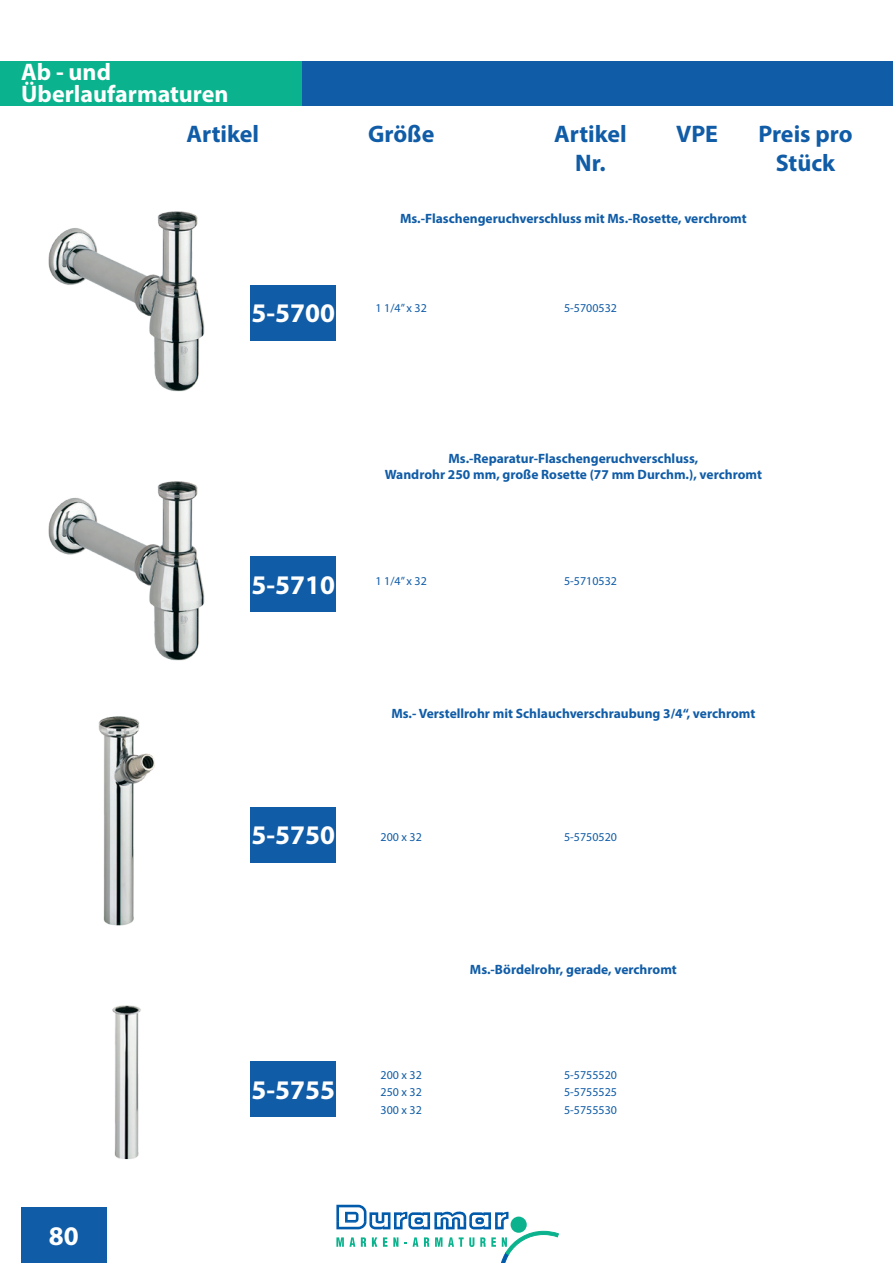
<style>
.page{position:relative;width:893px;height:1263px;background:#fff}
.page>*{position:absolute;margin:0;border:0;box-sizing:border-box;transform-origin:0 0}
.t1{font:700 27px "Myriad Pro";color:#fff}
.t2{font:700 24px/28.8px "Myriad Pro";color:#105ca7;text-align:center}
.t3{font:700 24px/22.5px "Myriad Pro";color:#fff}
.t4{font:700 13.5px/16.2px "Myriad Pro";color:#105ca7;text-align:center}
.t5{font:12px/17.2px "Myriad Pro";color:#105ca7;text-align:justify}
</style>
<div class="page">
<div style="left:21px;top:1208px;width:85px;height:55px;background:#105ca7"></div>
<div style="left:0;top:62px;width:303px;height:44px;background:#0ab38d"></div>
<img style="left:48px;top:211px;width:157px;height:181px">
<img style="left:48px;top:481px;width:157px;height:180px">
<img style="left:98px;top:716px;width:57px;height:210px">
<img style="left:112px;top:1005px;width:29px;height:155px">
<div style="left:251px;top:285px;width:85px;height:55px;background:#105ca7"></div>
<div style="left:251px;top:556px;width:85px;height:56px;background:#105ca7"></div>
<div style="left:251px;top:807px;width:85px;height:55px;background:#105ca7"></div>
<div style="left:251px;top:1061px;width:85px;height:56px;background:#105ca7"></div>
<svg style="left:336px;top:1205px;width:222px;height:58px"></svg>
<div style="left:303px;top:62px;width:590px;height:44px;background:#105ca7"></div>
<h2 class="t3" style="left:21px;top:60px;width:209px">Ab - und<br>Überlaufarmaturen</h2>
<h2 class="t2" style="left:186px;top:119px;width:74px">Artikel</h2>
<h2 class="t2" style="left:368px;top:119px;width:68px">Größe</h2>
<h2 class="t2" style="left:554px;top:119px;width:74px">Artikel</h2>
<h2 class="t2" style="left:676px;top:119px;width:44px">VPE</h2>
<h2 class="t2" style="left:575px;top:148px;width:32px">Nr.</h2>
<h2 class="t2" style="left:758px;top:119px;width:96px">Preis pro<br>Stück</h2>
<p class="t4" style="left:400px;top:210px;width:348px">Ms.-Flaschengeruchverschluss mit Ms.-Rosette, verchromt</p>
<h1 class="t1" style="left:252px;top:295px;width:85px">5-5700</h1>
<p class="t5" style="left:376px;top:299px;width:53px">1 1/4” x 32</p>
<p class="t5" style="left:564px;top:299px;width:54px">5-5700532</p>
<h1 class="t1" style="left:49px;top:1218px;width:31px">80</h1>
<h1 class="t1" style="left:252px;top:567px;width:85px">5-5710</h1>
<p class="t4" style="left:385px;top:450px;width:379px">Ms.-Reparatur-Flaschengeruchverschluss,<br>Wandrohr 250 mm, große Rosette (77 mm Durchm.), verchromt</p>
<p class="t5" style="left:376px;top:572px;width:53px">1 1/4” x 32</p>
<p class="t5" style="left:564px;top:572px;width:54px">5-5710532</p>
<h1 class="t1" style="left:252px;top:818px;width:85px">5-5750</h1>
<p class="t4" style="left:391px;top:705px;width:365px">Ms.- Verstellrohr mit Schlauchverschraubung 3/4“, verchromt</p>
<p class="t5" style="left:381px;top:828px;width:43px">200 x 32</p>
<p class="t5" style="left:564px;top:828px;width:54px">5-5750520</p>
<h1 class="t1" style="left:252px;top:1072px;width:85px">5-5755</h1>
<p class="t5" style="left:380px;top:1066px;width:43px">200 x 32<br>250 x 32<br>300 x 32</p>
<p class="t4" style="left:470px;top:961px;width:208px">Ms.-Bördelrohr, gerade, verchromt</p>
<p class="t5" style="left:564px;top:1066px;width:54px">5-5755520<br>5-5755525<br>5-5755530</p>
</div>
